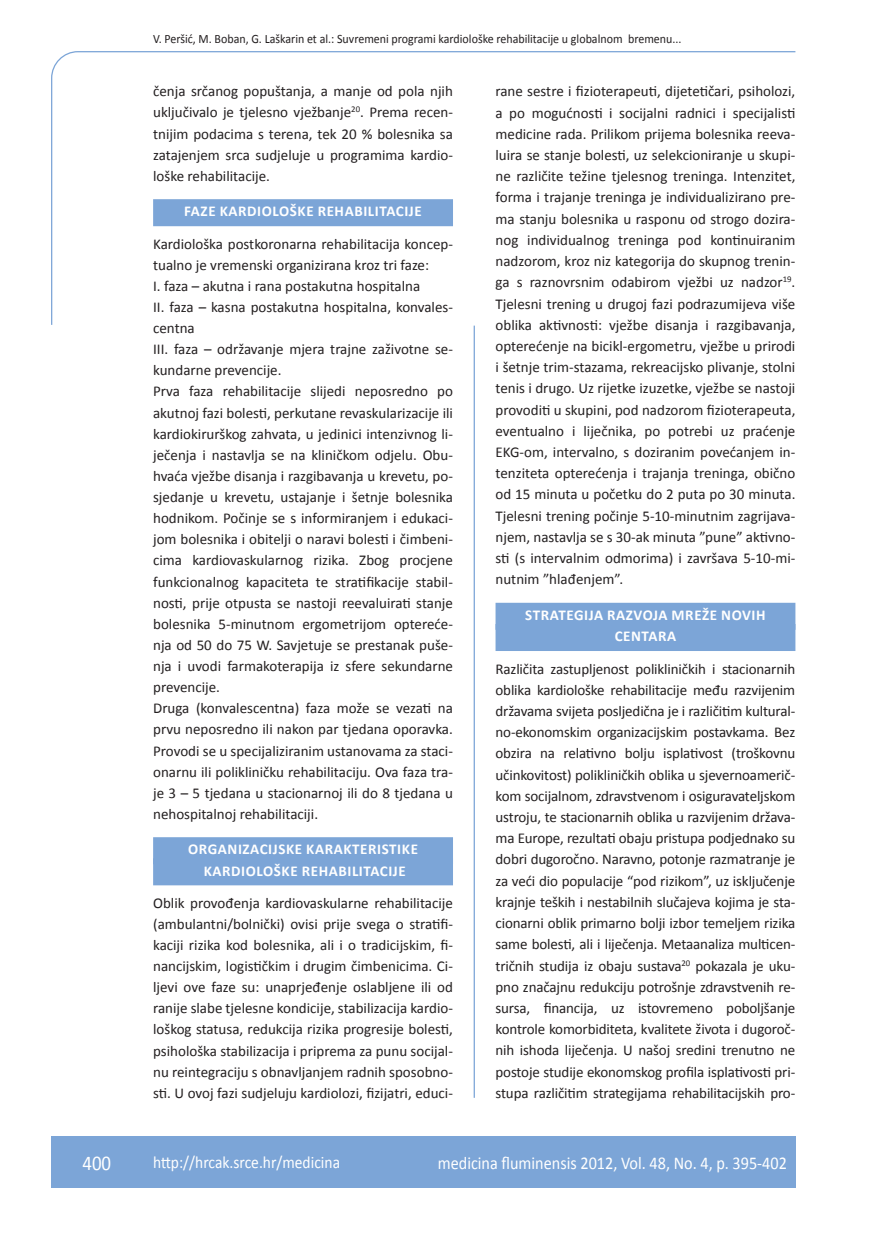
<style>
.page{position:relative;width:872px;height:1234px;background:#fff}
.page>*{position:absolute;margin:0;border:0;box-sizing:border-box;transform-origin:0 0}
.t1{font:21px "Calibri";color:#fff;scale:.9 1}
.t2{font:18px "Calibri";color:#fff;scale:.9 1}
.t3{font:17.25px "Calibri";color:#fff;scale:.9 1}
.osnovni_tekst{font:15px/21.1px "Calibri";color:#231f20;text-align:justify}
.naslov_ruler{font:700 15px "Calibri";letter-spacing:.04em;color:#fff}
.glava{font:12.75px "Calibri";color:#231f20;scale:.94 1}
</style>
<div class="page">
<svg style="left:51px;top:51px;width:745px;height:274px"></svg>
<hr style="left:473px;top:325px;width:2px;height:772px;background:#7ca5d7">
<div style="left:51px;top:1135px;width:744px;height:51px;background:#7ca5d7"></div>
<div style="left:153px;top:199px;width:300px;height:27px;background:#7ca5d7"></div>
<div style="left:153px;top:837px;width:300px;height:27px;background:#7ca5d7"></div>
<div style="left:153px;top:858px;width:300px;height:27px;background:#7ca5d7"></div>
<div style="left:495px;top:602px;width:300px;height:27px;background:#7ca5d7"></div>
<div style="left:495px;top:624px;width:300px;height:27px;background:#7ca5d7"></div>
<p class="glava" style="left:153px;top:30px;width:563px">V. Peršić, M. Boban, G. Laškarin et al.: Suvremeni programi kardiološke rehabilitacije u globalnom bremenu...</p>
<p class="osnovni_tekst" style="left:153px;top:80px;width:301px">čenja srčanog popuštanja, a manje od pola njih uključivalo je tjelesno vježbanje<sup>20</sup>. Prema recen&shy;tnijim podacima s terena, tek 20 % bolesnika sa zatajenjem srca sudjeluje u programima kardio&shy;loške rehabilitacije.</p>
<p class="naslov_ruler" style="left:184px;top:202px;width:239px">FAZE KARDIOLOŠKE REHABILITACIJE</p>
<p class="osnovni_tekst" style="left:153px;top:232px;width:301px">Kardiološka postkoronarna rehabilitacija koncep&shy;tualno je vremenski organizirana kroz tri faze:</p>
<p class="osnovni_tekst" style="left:153px;top:274px;width:269px">I. faza – akutna i rana postakutna hospitalna</p>
<p class="osnovni_tekst" style="left:153px;top:295px;width:301px">II. faza – kasna postakutna hospitalna, konvales&shy;centna</p>
<p class="osnovni_tekst" style="left:153px;top:338px;width:301px">III. faza – održavanje mjera trajne zaživotne se&shy;kundarne prevencije.</p>
<p class="osnovni_tekst" style="left:153px;top:380px;width:301px">Prva faza rehabilitacije slijedi neposredno po akutnoj fazi bolesti, perkutane revaskularizacije ili kardiokirurškog zahvata, u jedinici intenzivnog li&shy;ječenja i nastavlja se na kliničkom odjelu. Obu&shy;hvaća vježbe disanja i razgibavanja u krevetu, po&shy;sjedanje u krevetu, ustajanje i šetnje bolesnika hodnikom. Počinje se s informiranjem i edukaci&shy;jom bolesnika i obitelji o naravi bolesti i čimbeni&shy;cima kardiovaskularnog rizika. Zbog procjene funkcionalnog kapaciteta te stratifikacije stabil&shy;nosti, prije otpusta se nastoji reevaluirati stanje bolesnika 5-minutnom ergometrijom optereće&shy;nja od 50 do 75 W. Savjetuje se prestanak puše&shy;nja i uvodi farmakoterapija iz sfere sekundarne prevencije.</p>
<p class="osnovni_tekst" style="left:153px;top:696px;width:301px">Druga (konvalescentna) faza može se vezati na prvu neposredno ili nakon par tjedana oporavka.<br>Provodi se u specijaliziranim ustanovama za staci&shy;onarnu ili polikliničku rehabilitaciju. Ova faza tra&shy;je 3 – 5 tjedana u stacionarnoj ili do 8 tjedana u nehospitalnoj rehabilitaciji.</p>
<p class="naslov_ruler" style="left:188px;top:840px;width:231px">ORGANIZACIJSKE KARAKTERISTIKE</p>
<p class="naslov_ruler" style="left:204px;top:861px;width:204px">KARDIOLOŠKE REHABILITACIJE</p>
<p class="osnovni_tekst" style="left:153px;top:891px;width:301px">Oblik provođenja kardiovaskularne rehabilitacije (ambulantni/bolnički) ovisi prije svega o stratifi&shy;kaciji rizika kod bolesnika, ali i o tradicijskim, fi&shy;nancijskim, logističkim i drugim čimbenicima. Ci&shy;ljevi ove faze su: unaprjeđenje oslabljene ili od ranije slabe tjelesne kondicije, stabilizacija kardio&shy;loškog statusa, redukcija rizika progresije bolesti, psihološka stabilizacija i priprema za punu socijal&shy;nu reintegraciju s obnavljanjem radnih sposobno&shy;sti. U ovoj fazi sudjeluju kardiolozi, fizijatri, educi-</p>
<p class="osnovni_tekst" style="left:495px;top:80px;width:301px">rane sestre i fizioterapeuti, dijetetičari, psiholozi, a po mogućnosti i socijalni radnici i specijalisti medicine rada. Prilikom prijema bolesnika reeva&shy;luira se stanje bolesti, uz selekcioniranje u skupi&shy;ne različite težine tjelesnog treninga. Intenzitet, forma i trajanje treninga je individualizirano pre&shy;ma stanju bolesnika u rasponu od strogo dozira&shy;nog individualnog treninga pod kontinuiranim nadzorom, kroz niz kategorija do skupnog trenin&shy;ga s raznovrsnim odabirom vježbi uz nadzor<sup>19</sup>.<br>Tjelesni trening u drugoj fazi podrazumijeva više oblika aktivnosti: vježbe disanja i razgibavanja, opterećenje na bicikl-ergometru, vježbe u prirodi i šetnje trim-stazama, rekreacijsko plivanje, stolni tenis i drugo. Uz rijetke izuzetke, vježbe se nastoji provoditi u skupini, pod nadzorom fizioterapeuta, eventualno i liječnika, po potrebi uz praćenje EKG-om, intervalno, s doziranim povećanjem in&shy;tenziteta opterećenja i trajanja treninga, obično od 15 minuta u početku do 2 puta po 30 minuta.<br>Tjelesni trening počinje 5-10-minutnim zagrijava&shy;njem, nastavlja se s 30-ak minuta ”pune” aktivno&shy;sti (s intervalnim odmorima) i završava 5-10-mi&shy;nutnim ”hlađenjem”.</p>
<p class="naslov_ruler" style="left:525px;top:605px;width:242px">STRATEGIJA RAZVOJA MREŽE NOVIH</p>
<p class="naslov_ruler" style="left:614px;top:627px;width:63px">CENTARA</p>
<p class="osnovni_tekst" style="left:495px;top:657px;width:301px">Različita zastupljenost polikliničkih i stacionarnih oblika kardiološke rehabilitacije među razvijenim državama svijeta posljedična je i različitim kultural&shy;no-ekonomskim organizacijskim postavkama. Bez obzira na relativno bolju isplativost (troškovnu učinkovitost) polikliničkih oblika u sjevernoamerič&shy;kom socijalnom, zdravstvenom i osiguravateljskom ustroju, te stacionarnih oblika u razvijenim država&shy;ma Europe, rezultati obaju pristupa podjednako su dobri dugoročno. Naravno, potonje razmatranje je za veći dio populacije “pod rizikom”, uz isključenje krajnje teških i nestabilnih slučajeva kojima je sta&shy;cionarni oblik primarno bolji izbor temeljem rizika same bolesti, ali i liječenja. Metaanaliza multicen&shy;tričnih studija iz obaju sustava<sup>20</sup> pokazala je uku&shy;pno značajnu redukciju potrošnje zdravstvenih re&shy;sursa, financija, uz istovremeno poboljšanje kontrole komorbiditeta, kvalitete života i dugoroč&shy;nih ishoda liječenja. U našoj sredini trenutno ne postoje studije ekonomskog profila isplativosti pri&shy;stupa različitim strategijama rehabilitacijskih pro-</p>
<p class="t1" style="left:82px;top:1149px;width:33px">400</p>
<p class="t3" style="left:153px;top:1150px;width:209px">http://hrcak.srce.hr/medicina</p>
<p class="t2" style="left:438px;top:1151px;width:389px">medicina fluminensis 2012, Vol. 48, No. 4, p. 395-402</p>
</div>
